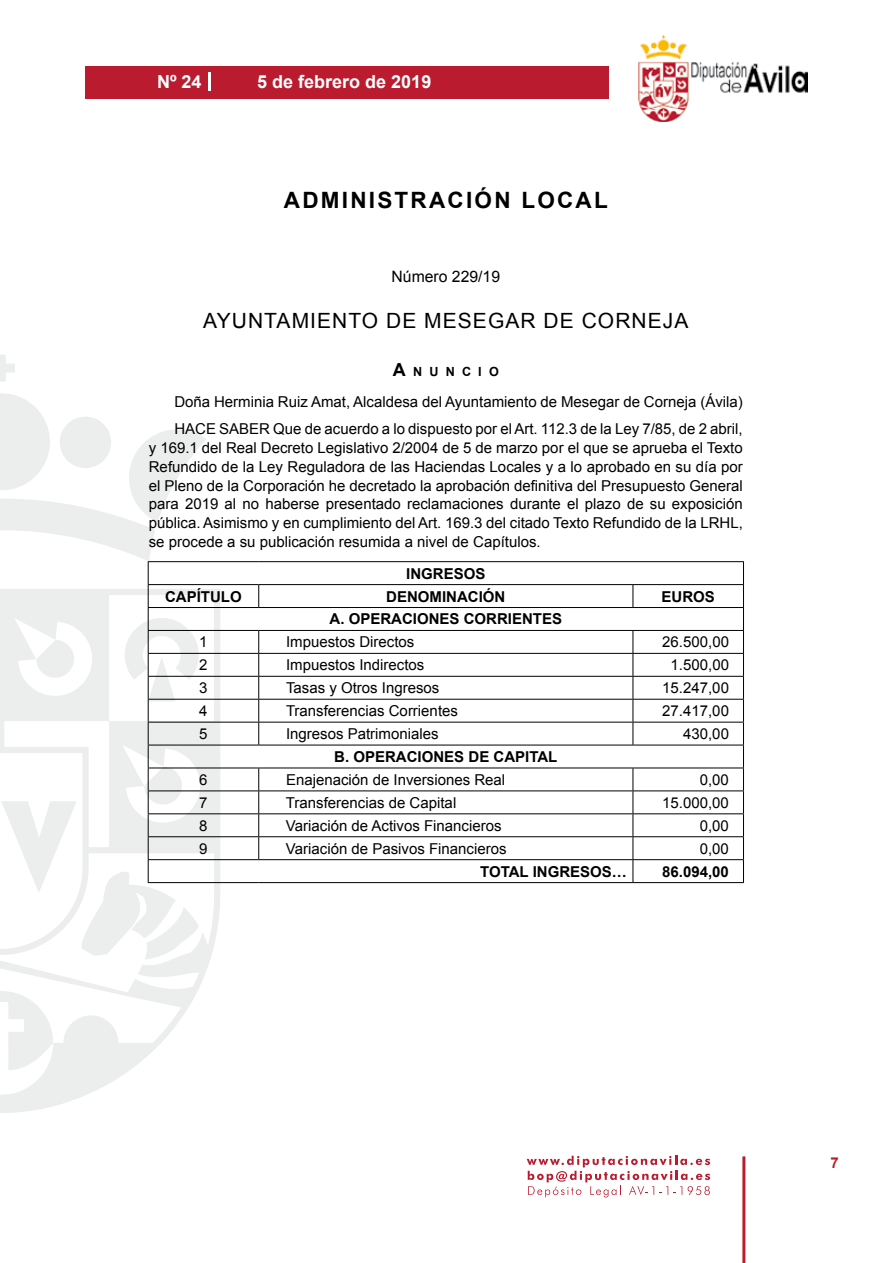
<style>
.page{position:relative;width:893px;height:1263px;background:#fff}
.page>*{position:absolute;margin:0;border:0;box-sizing:border-box;transform-origin:0 0}
.t1{font:700 22.5px "Arial";letter-spacing:.1em;color:#000}
.t2{font:21px "Arial";letter-spacing:.05em;color:#000}
.t3{font:700 18px "Arial";color:#fff}
.t4{font:15.75px "Arial";color:#000}
.t5{font:15px/18.8px "Arial";color:#000}
.t6{font:700 15px "Arial";color:#000}
.t7{font:700 15px "Arial";color:#ba1b2f}
.t8{font:700 12.6px "Arial";letter-spacing:.57em;color:#000}
.s1{font-size:18px}
</style>
<div class="page">
<svg style="left:527px;top:1156px;width:183px;height:41px"></svg>
<div style="left:85px;top:66px;width:523px;height:33px;background:#ba1b2f"></div>
<img style="left:638px;top:36px;width:170px;height:86px">
<hr style="left:742px;top:1156px;width:3px;height:107px;background:#ba1b2f">
<svg style="left:208px;top:72px;width:2px;height:18px"></svg>
<svg style="left:0;top:355px;width:15px;height:27px"></svg>
<svg style="left:0;top:589px;width:220px;height:524px"></svg>
<svg style="left:0;top:991px;width:53px;height:79px"></svg>
<hr style="left:148px;top:561px;width:111px;height:1px;background:#000">
<hr style="left:259px;top:561px;width:374px;height:1px;background:#000">
<hr style="left:633px;top:561px;width:111px;height:1px;background:#000">
<hr style="left:148px;top:584px;width:111px;height:1px;background:#000">
<hr style="left:259px;top:584px;width:374px;height:1px;background:#000">
<svg style="left:258px;top:585px;width:1px;height:22px"></svg>
<hr style="left:633px;top:584px;width:111px;height:1px;background:#000">
<svg style="left:633px;top:585px;width:1px;height:22px"></svg>
<hr style="left:148px;top:607px;width:111px;height:1px;background:#000">
<hr style="left:259px;top:607px;width:374px;height:1px;background:#000">
<hr style="left:633px;top:607px;width:111px;height:1px;background:#000">
<hr style="left:148px;top:630px;width:111px;height:1px;background:#000">
<hr style="left:259px;top:630px;width:374px;height:1px;background:#000">
<hr style="left:633px;top:630px;width:111px;height:1px;background:#000">
<hr style="left:148px;top:653px;width:111px;height:1px;background:#000">
<hr style="left:259px;top:653px;width:374px;height:1px;background:#000">
<hr style="left:633px;top:653px;width:111px;height:1px;background:#000">
<hr style="left:148px;top:676px;width:111px;height:1px;background:#000">
<hr style="left:259px;top:676px;width:374px;height:1px;background:#000">
<hr style="left:633px;top:676px;width:111px;height:1px;background:#000">
<hr style="left:148px;top:699px;width:111px;height:1px;background:#000">
<hr style="left:259px;top:699px;width:374px;height:1px;background:#000">
<hr style="left:633px;top:699px;width:111px;height:1px;background:#000">
<hr style="left:148px;top:722px;width:111px;height:1px;background:#000">
<hr style="left:259px;top:722px;width:374px;height:1px;background:#000">
<svg style="left:258px;top:631px;width:1px;height:114px"></svg>
<hr style="left:633px;top:722px;width:111px;height:1px;background:#000">
<svg style="left:633px;top:631px;width:1px;height:114px"></svg>
<hr style="left:148px;top:745px;width:111px;height:1px;background:#000">
<hr style="left:259px;top:745px;width:374px;height:1px;background:#000">
<hr style="left:633px;top:745px;width:111px;height:1px;background:#000">
<hr style="left:148px;top:768px;width:111px;height:1px;background:#000">
<hr style="left:259px;top:768px;width:374px;height:1px;background:#000">
<hr style="left:633px;top:768px;width:111px;height:1px;background:#000">
<hr style="left:148px;top:790px;width:111px;height:1px;background:#000">
<hr style="left:259px;top:790px;width:374px;height:1px;background:#000">
<hr style="left:633px;top:790px;width:111px;height:1px;background:#000">
<hr style="left:148px;top:813px;width:111px;height:1px;background:#000">
<hr style="left:259px;top:813px;width:374px;height:1px;background:#000">
<hr style="left:633px;top:813px;width:111px;height:1px;background:#000">
<hr style="left:148px;top:836px;width:111px;height:1px;background:#000">
<hr style="left:259px;top:836px;width:374px;height:1px;background:#000">
<svg style="left:258px;top:768px;width:1px;height:91px"></svg>
<hr style="left:633px;top:836px;width:111px;height:1px;background:#000">
<hr style="left:148px;top:859px;width:111px;height:1px;background:#000">
<svg style="left:0;top:393px;width:207px;height:566px"></svg>
<hr style="left:259px;top:859px;width:374px;height:1px;background:#000">
<hr style="left:633px;top:859px;width:111px;height:1px;background:#000">
<svg style="left:633px;top:768px;width:1px;height:114px"></svg>
<svg style="left:743px;top:562px;width:1px;height:320px"></svg>
<hr style="left:148px;top:882px;width:111px;height:1px;background:#000">
<hr style="left:259px;top:882px;width:374px;height:1px;background:#000">
<hr style="left:633px;top:882px;width:111px;height:1px;background:#000">
<p class="t3" style="left:157px;top:69px;width:46px">Nº 24</p>
<p class="t3" style="left:257px;top:69px;width:176px">5 de febrero de 2019</p>
<h1 class="t1" style="left:284px;top:185px;width:325px">ADMINISTRACIÓN LOCAL</h1>
<p class="t4" style="left:392px;top:266px;width:110px">Número 229/19</p>
<h2 class="t2" style="left:203px;top:307px;width:487px">AYUNTAMIENTO DE MESEGAR DE CORNEJA</h2>
<p class="t8" style="left:393px;top:363px;width:107px"><span class="s1">A</span>NUNCIO</p>
<p class="t5" style="left:174px;top:388px;width:570px;line-height:27.3px">Doña Herminia Ruiz Amat, Alcaldesa del Ayuntamiento de Mesegar de Corneja (Ávila)<br>HACE SABER Que de acuerdo a lo dispuesto por el Art. 112.3 de la Ley 7/85, de 2 abril,</p>
<p class="t5" style="left:149px;top:438px;width:596px;text-align:justify">y 169.1 del Real Decreto Legislativo 2/2004 de 5 de marzo por el que se aprueba el Texto Refundido de la Ley Reguladora de las Haciendas Locales y a lo aprobado en su día por el Pleno de la Corporación he decretado la aprobación definitiva del Presupuesto General para 2019 al no haberse presentado reclamaciones durante el plazo de su exposición pública. Asimismo y en cumplimiento del Art. 169.3 del citado Texto Refundido de la LRHL, se procede a su publicación resumida a nivel de Capítulos.</p>
<p class="t6" style="left:406px;top:563px;width:81px">INGRESOS</p>
<p class="t6" style="left:165px;top:586px;width:78px">CAPÍTULO</p>
<p class="t6" style="left:386px;top:586px;width:121px">DENOMINACIÓN</p>
<p class="t6" style="left:662px;top:586px;width:55px">EUROS</p>
<p class="t6" style="left:330px;top:609px;width:234px">A. OPERACIONES CORRIENTES</p>
<p class="t5" style="left:199px;top:633px;width:10px">1</p>
<p class="t5" style="left:286px;top:633px;width:130px">Impuestos Directos</p>
<p class="t5" style="left:662px;top:633px;width:68px">26.500,00</p>
<p class="t5" style="left:199px;top:656px;width:10px">2</p>
<p class="t5" style="left:286px;top:656px;width:140px">Impuestos Indirectos</p>
<p class="t5" style="left:671px;top:656px;width:60px">1.500,00</p>
<p class="t5" style="left:199px;top:679px;width:10px">3</p>
<p class="t5" style="left:286px;top:679px;width:155px">Tasas y Otros Ingresos</p>
<p class="t5" style="left:662px;top:679px;width:68px">15.247,00</p>
<p class="t5" style="left:199px;top:702px;width:10px">4</p>
<p class="t5" style="left:286px;top:702px;width:173px">Transferencias Corrientes</p>
<p class="t5" style="left:662px;top:702px;width:68px">27.417,00</p>
<p class="t5" style="left:199px;top:724px;width:10px">5</p>
<p class="t5" style="left:286px;top:724px;width:154px">Ingresos Patrimoniales</p>
<p class="t5" style="left:683px;top:724px;width:47px">430,00</p>
<p class="t6" style="left:334px;top:747px;width:225px">B. OPERACIONES DE CAPITAL</p>
<p class="t5" style="left:199px;top:770px;width:10px">6</p>
<p class="t5" style="left:286px;top:770px;width:221px">Enajenación de Inversiones Real</p>
<p class="t5" style="left:700px;top:770px;width:31px">0,00</p>
<p class="t5" style="left:199px;top:793px;width:10px">7</p>
<p class="t5" style="left:286px;top:793px;width:172px">Transferencias de Capital</p>
<p class="t5" style="left:662px;top:793px;width:68px">15.000,00</p>
<p class="t5" style="left:199px;top:816px;width:10px">8</p>
<p class="t5" style="left:286px;top:816px;width:217px">Variación de Activos Financieros</p>
<p class="t5" style="left:700px;top:816px;width:31px">0,00</p>
<p class="t5" style="left:199px;top:839px;width:10px">9</p>
<p class="t5" style="left:286px;top:839px;width:222px">Variación de Pasivos Financieros</p>
<p class="t5" style="left:700px;top:839px;width:31px">0,00</p>
<p class="t6" style="left:480px;top:861px;width:148px">TOTAL INGRESOS…</p>
<p class="t6" style="left:662px;top:861px;width:68px">86.094,00</p>
<p class="t7" style="left:831px;top:1153px;width:10px">7</p>
</div>
